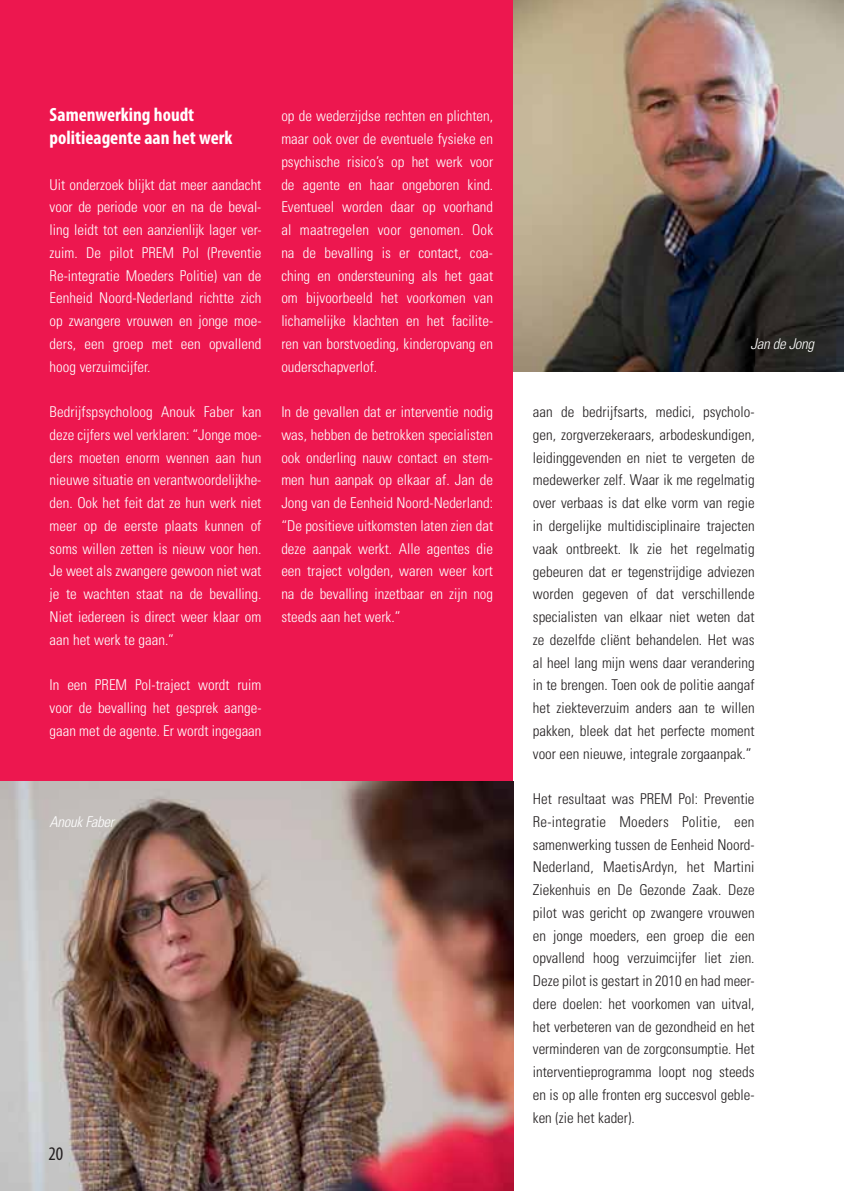
<style>
.page{position:relative;width:844px;height:1191px;background:#fff}
.page>*{position:absolute;margin:0;border:0;box-sizing:border-box;transform-origin:0 0}
.t1{font:700 condensed 19.25px/22.8px "Myriad Pro";color:#fff}
.t2{font:condensed 19.25px "Myriad Pro";color:#231f20}
.t3{font:300 condensed 14.88px/22.8px "Univers";color:#fff;text-align:justify}
.t4{font:300 condensed 14.88px/22.8px "Univers";color:#231f20;text-align:justify}
.t5{font:italic 300 condensed 14.88px "Univers";letter-spacing:-.02em;color:#fff}
</style>
<div class="page">
<img style="left:513px;top:0;width:330px;height:372px">
<div style="left:0;top:0;width:513px;height:781px;background:#ed174f"></div>
<img style="left:0;top:781px;width:513px;height:410px">
<p class="t1" style="left:50px;top:105px;width:184px">Samenwerking houdt politieagente aan het werk</p>
<p class="t3" style="left:50px;top:174px;width:213px">Uit onderzoek blijkt dat meer aandacht voor de periode voor en na de beval&shy;ling leidt tot een aanzienlijk lager ver&shy;zuim. De pilot PREM Pol (Preventie Re-integratie Moeders Politie) van de Eenheid Noord-Nederland richtte zich op zwangere vrouwen en jonge moe&shy;ders, een groep met een opvallend hoog verzuimcijfer.</p>
<p class="t3" style="left:50px;top:402px;width:213px">Bedrijfspsycholoog Anouk Faber kan deze cijfers wel verklaren: “Jonge moe&shy;ders moeten enorm wennen aan hun nieuwe situatie en verantwoordelijkhe&shy;den. Ook het feit dat ze hun werk niet meer op de eerste plaats kunnen of soms willen zetten is nieuw voor hen.<br>Je weet als zwangere gewoon niet wat je te wachten staat na de bevalling.<br>Niet iedereen is direct weer klaar om aan het werk te gaan.”</p>
<p class="t3" style="left:50px;top:675px;width:213px">In een PREM Pol-traject wordt ruim voor de bevalling het gesprek aange&shy;gaan met de agente. Er wordt ingegaan</p>
<p class="t5" style="left:50px;top:816px;width:66px">Anouk Faber</p>
<p class="t2" style="left:48px;top:1146px;width:16px">20</p>
<p class="t3" style="left:281px;top:106px;width:213px">op de wederzijdse rechten en plichten, maar ook over de eventuele fysieke en psychische risico’s op het werk voor de agente en haar ongeboren kind.<br>Eventueel worden daar op voorhand al maatregelen voor genomen. Ook na de bevalling is er contact, coa&shy;ching en ondersteuning als het gaat om bijvoorbeeld het voorkomen van lichamelijke klachten en het facilite&shy;ren van borstvoeding, kinderopvang en ouderschapverlof.</p>
<p class="t3" style="left:281px;top:402px;width:213px">In de gevallen dat er interventie nodig was, hebben de betrokken specialisten ook onderling nauw contact en stem&shy;men hun aanpak op elkaar af. Jan de Jong van de Eenheid Noord-Nederland: “De positieve uitkomsten laten zien dat deze aanpak werkt. Alle agentes die een traject volgden, waren weer kort na de bevalling inzetbaar en zijn nog steeds aan het werk.”</p>
<p class="t4" style="left:532px;top:402px;width:223px">aan de bedrijfsarts, medici, psycholo&shy;gen, zorgverzekeraars, arbodeskundigen, leidinggevenden en niet te vergeten de medewerker zelf. Waar ik me regelmatig over verbaas is dat elke vorm van regie in dergelijke multidisciplinaire trajecten vaak ontbreekt. Ik zie het regelmatig gebeuren dat er tegenstrijdige adviezen worden gegeven of dat verschillende specialisten van elkaar niet weten dat ze dezelfde cliënt behandelen. Het was al heel lang mijn wens daar verandering in te brengen. Toen ook de politie aangaf het ziekteverzuim anders aan te willen pakken, bleek dat het perfecte moment voor een nieuwe, integrale zorgaanpak.”</p>
<p class="t4" style="left:532px;top:789px;width:223px">Het resultaat was PREM Pol: Preventie Re-integratie Moeders Politie, een samenwerking tussen de Eenheid Noord-Nederland, MaetisArdyn, het Martini Ziekenhuis en De Gezonde Zaak. Deze pilot was gericht op zwangere vrouwen en jonge moeders, een groep die een opvallend hoog verzuimcijfer liet zien.<br>Deze pilot is gestart in 2010 en had meer&shy;dere doelen: het voorkomen van uitval, het verbeteren van de gezondheid en het verminderen van de zorgconsumptie. Het interventieprogramma loopt nog steeds en is op alle fronten erg succesvol geble&shy;ken (zie het kader).</p>
<p class="t5" style="left:750px;top:338px;width:65px">Jan de Jong</p>
</div>
